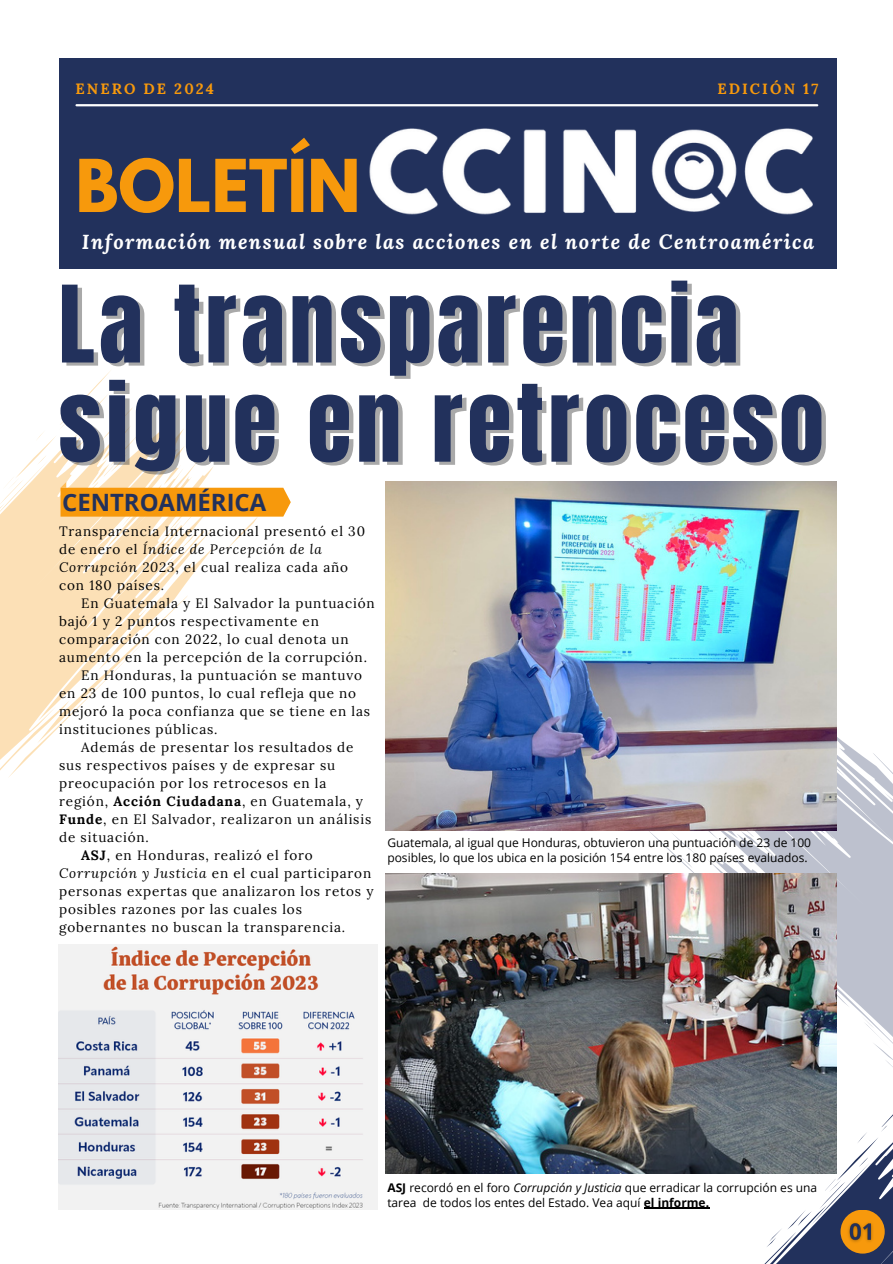
<style>
.page{position:relative;width:893px;height:1264px;background:#fff}
.page>*{position:absolute;margin:0;border:0;box-sizing:border-box;transform-origin:0 0}
.t1{font:90.6px "Anton";letter-spacing:.05em;color:#22315c}
.t2{font:700 64.5px "League Spartan";color:#f7990c}
.t3{font:700 23.85px "Open Sans";color:#22315c}
.t4{font:italic 700 20.1px "Lora";letter-spacing:.07em;color:#fff}
.t5{font:700 14.85px "Lora";letter-spacing:.14em;color:#f7990c}
.t6{font:13.5px "Lora";letter-spacing:.06em;color:#000}
.t7{font:italic 13.5px "Lora";letter-spacing:.06em;color:#000}
.t8{font:12px/15px "Open Sans";color:#000}
.s1{font-style:normal}
.s2{font-style:italic}
.s3{font-weight:700}
</style>
<div class="page">
<svg style="left:645px;top:681px;width:247px;height:582px"></svg>
<div style="left:840px;top:1209px;width:44px;height:44px;background:#f7990c;border-radius:50%"></div>
<img style="left:843px;top:1215px;width:35px;height:32px">
<svg style="left:0;top:371px;width:291px;height:406px"></svg>
<div style="left:59px;top:58px;width:777px;height:210px;background:#22315c"></div>
<hr style="left:77px;top:104px;width:740px;height:2px;background:#fff">
<img style="left:369px;top:128px;width:444px;height:87px">
<img style="left:385px;top:482px;width:451px;height:348px">
<img style="left:58px;top:944px;width:319px;height:265px">
<img style="left:385px;top:873px;width:451px;height:300px">
<hr style="left:643px;top:1207px;width:66px;height:1px;background:#000">
<h3 class="t5" style="left:75px;top:79px;width:140px">ENERO DE 2024</h3>
<h6 class="t5" style="left:717px;top:79px;width:102px">EDICIÓN 17</h6>
<h4 class="t2" style="left:75px;top:154px;width:286px">BOLETÍN</h4>
<p class="t4" style="left:82px;top:228px;width:733px">Información mensual sobre las acciones en el norte de Centroamérica</p>
<h5 class="t1" style="left:58px;top:259px;width:681px">La transparencia</h5>
<p class="t1" style="left:58px;top:358px;width:767px">sigue en retroceso</p>
<h2 class="t3" style="left:62px;top:485px;width:206px">CENTROAMÉRICA</h2>
<h5 class="t6" style="left:59px;top:522px;width:307px">Transparencia Internacional presentó el 30</h5>
<h5 class="t7" style="left:59px;top:539px;width:264px"><span class="s1">de enero el</span> Índice de Percepción de la</h5>
<h5 class="t6" style="left:59px;top:558px;width:290px"><span class="s2">Corrupción 2023</span>, el cual realiza cada año</h5>
<h5 class="t6" style="left:59px;top:576px;width:106px">con 180 países.</h5>
<h5 class="t6" style="left:81px;top:594px;width:295px">En Guatemala y El Salvador la puntuación</h5>
<h5 class="t6" style="left:59px;top:612px;width:261px">bajó 1 y 2 puntos respectivamente en</h5>
<h5 class="t6" style="left:59px;top:630px;width:291px">comparación con 2022, lo cual denota un</h5>
<h5 class="t6" style="left:59px;top:648px;width:309px">aumento en la percepción de la corrupción.</h5>
<h5 class="t6" style="left:81px;top:666px;width:282px">En Honduras, la puntuación se mantuvo</h5>
<h5 class="t6" style="left:59px;top:684px;width:298px">en 23 de 100 puntos, lo cual refleja que no</h5>
<h5 class="t6" style="left:59px;top:702px;width:312px">mejoró la poca confianza que se tiene en las</h5>
<h5 class="t6" style="left:59px;top:720px;width:160px">instituciones públicas.</h5>
<h5 class="t6" style="left:81px;top:738px;width:274px">Además de presentar los resultados de</h5>
<h5 class="t6" style="left:59px;top:756px;width:277px">sus respectivos países y de expresar su</h5>
<h5 class="t6" style="left:59px;top:774px;width:269px">preocupación por los retrocesos en la</h5>
<h5 class="t6" style="left:59px;top:792px;width:305px">región, <span class="s3">Acción Ciudadana</span>, en Guatemala, y</h5>
<h5 class="t6" style="left:59px;top:810px;width:313px"><span class="s3">Funde</span>, en El Salvador, realizaron un análisis</h5>
<h5 class="t6" style="left:59px;top:828px;width:91px">de situación.</h5>
<h5 class="t6" style="left:81px;top:846px;width:233px"><span class="s3">ASJ</span>, en Honduras, realizó el foro</h5>
<h5 class="t6" style="left:59px;top:864px;width:313px"><span class="s2">Corrupción y Justicia</span> en el cual participaron</h5>
<h5 class="t6" style="left:59px;top:882px;width:316px">personas expertas que analizaron los retos y</h5>
<h5 class="t6" style="left:59px;top:900px;width:244px">posibles razones por las cuales los</h5>
<h5 class="t6" style="left:59px;top:918px;width:287px">gobernantes no buscan la transparencia.</h5>
<h1 class="t8" style="left:387px;top:835px;width:425px">Guatemala, al igual que Honduras, obtuvieron una puntuación de 23 de 100 posibles, lo que los ubica en la posición 154 entre los 180 países evaluados.</h1>
<p class="t8" style="left:387px;top:1179px;width:431px"><span class="s3">ASJ</span> recordó en el foro <span class="s2">Corrupción y Justicia</span> que erradicar la corrupción es una tarea de todos los entes del Estado. Vea aquí <span class="s3">el informe.</span></p>
</div>
